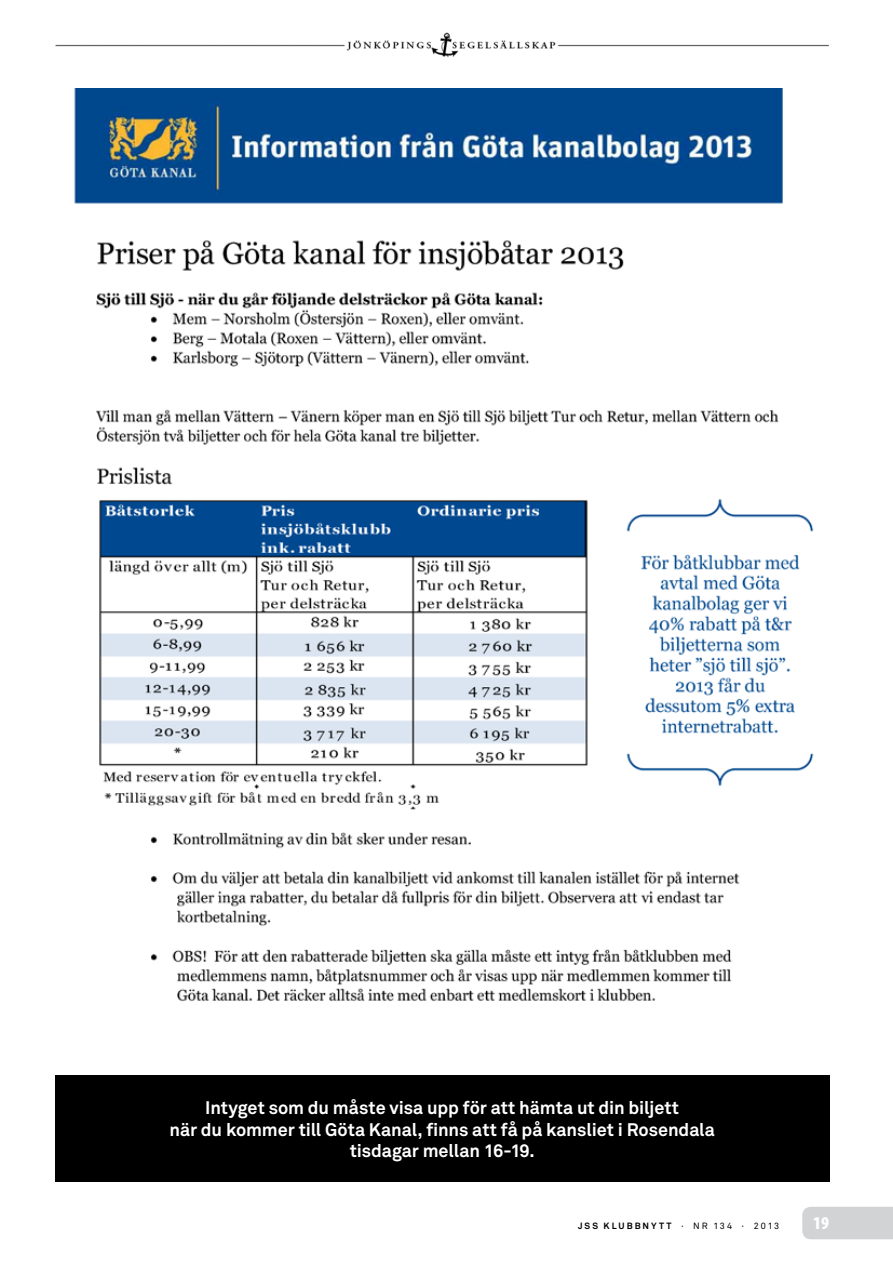
<style>
.page{position:relative;width:893px;height:1263px;background:#fff}
.page>*{position:absolute;margin:0;border:0;box-sizing:border-box;transform-origin:0 0}
.t1{font:700 18px/21.6px "Akkurat";letter-spacing:-.005em;color:#fff;text-align:center}
.t2{font:900 condensed 18px "Myriad Pro";color:#fff}
.t3{font:700 9px "Akkurat";letter-spacing:.225em;color:#000}
.s1{font-weight:400}
</style>
<div class="page">
<div style="left:802px;top:1207px;width:91px;height:32px;background:#d1d3d4"></div>
<img style="left:55px;top:32px;width:774px;height:25px">
<img style="left:74px;top:88px;width:740px;height:914px">
<div style="left:55px;top:1076px;width:774px;height:106px;background:#000"></div>
<p class="t1" style="left:169px;top:1097px;width:547px">Intyget som du måste visa upp för att hämta ut din biljett<br>när du kommer till Göta Kanal, finns att få på kansliet i Rosendala tisdagar mellan 16-19.</p>
<p class="t3" style="left:578px;top:1220px;width:203px">JSS KLUBBNYTT <span class="s1">· NR 134 · 2013</span></p>
<p class="t2" style="left:813px;top:1211px;width:17px">19</p>
</div>
